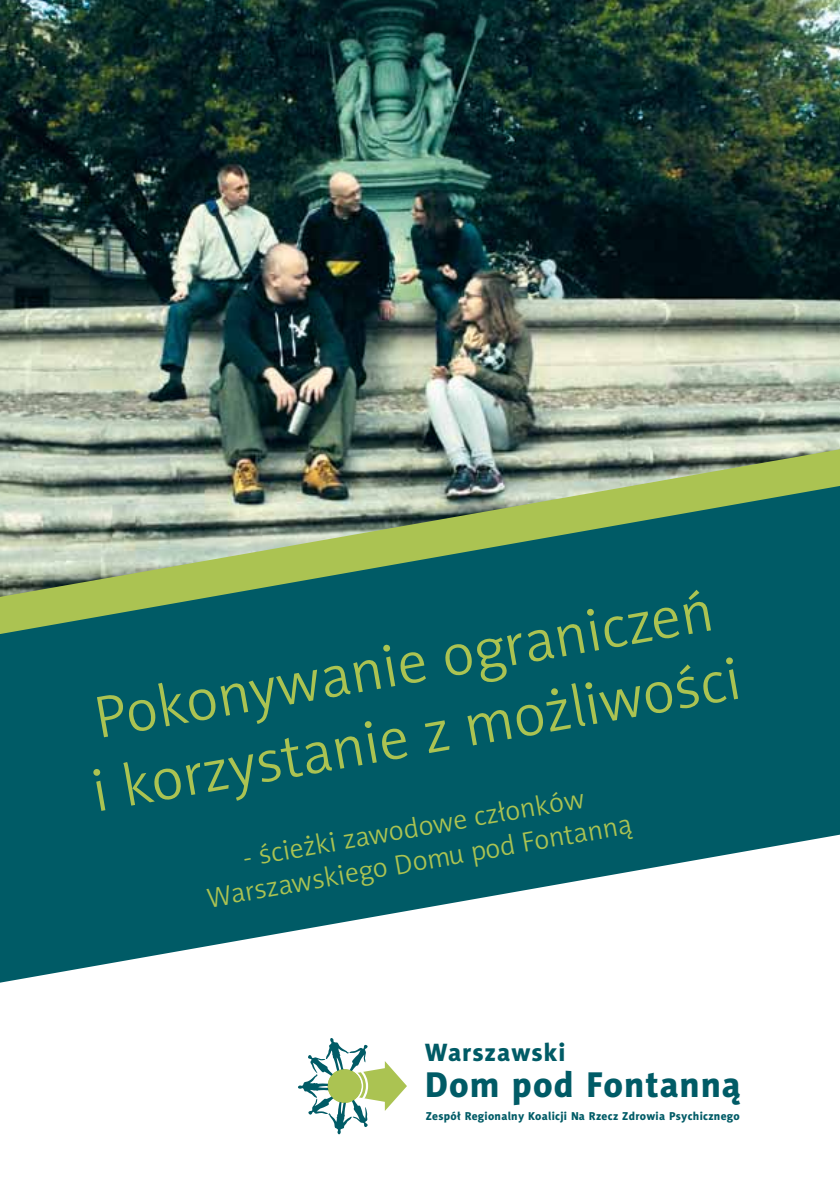
<style>
.page{position:relative;width:840px;height:1191px;background:#fff}
.page>*{position:absolute;margin:0;border:0;box-sizing:border-box;transform-origin:0 0}
.t1{font:60px/72px "Naomi Sans EFN Light";color:#abc352}
.t2{font:36px "Naomi Sans EFN Heavy";color:#005b66}
.t3{font:28px/33.6px "Naomi Sans EFN Light";color:#abc352;text-align:center}
.t4{font:25.2px "Naomi Sans EFN Heavy";color:#005b66}
.t5{font:11.6px "Naomi Sans EFN Heavy";letter-spacing:.025em;color:#005b66}
</style>
<div class="page">
<img style="left:0;top:0;width:839px;height:449px">
<svg style="left:0;top:634px;width:839px;height:348px;fill:#005b66"></svg>
<svg style="left:0;top:449px;width:839px;height:185px"></svg>
<svg style="left:298px;top:1038px;width:109px;height:96px"></svg>
<div style="left:327px;top:1069px;width:34px;height:33px;background:#abc352;border-radius:50%"></div>
<h1 class="t1" style="left:74px;top:685px;width:658px;rotate:-10deg">Pokonywanie ograniczeń<br>i korzystanie z możliwości</h1>
<p class="t3" style="left:198px;top:848px;width:432px;rotate:-10deg">- ścieżki zawodowe członków<br>Warszawskiego Domu pod Fontanną</p>
<p class="t4" style="left:424px;top:1037px;width:142px">Warszawski</p>
<p class="t2" style="left:424px;top:1063px;width:317px">Dom pod Fontanną</p>
<p class="t5" style="left:425px;top:1109px;width:315px">Zespół Regionalny Koalicji Na Rzecz Zdrowia Psychicznego</p>
</div>
